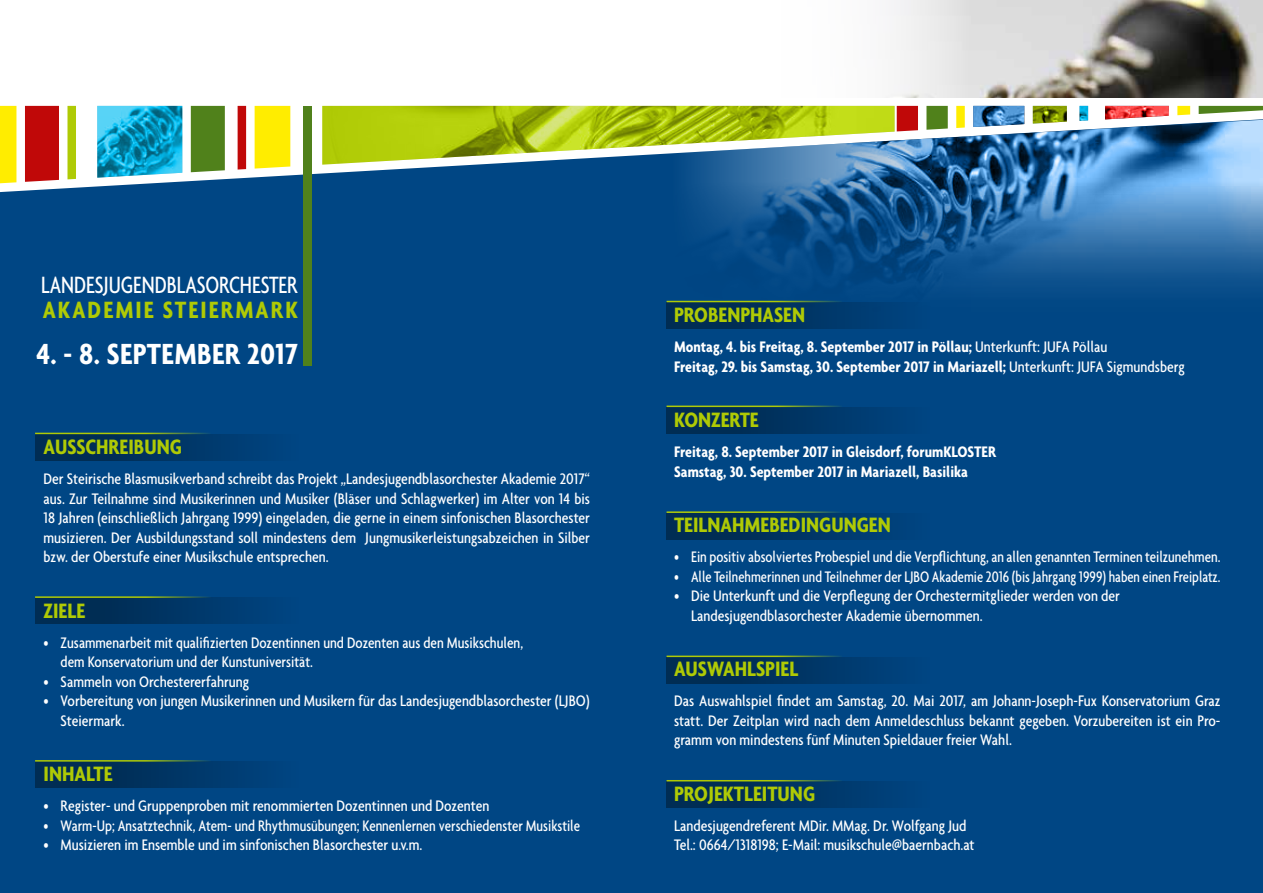
<style>
.page{position:relative;width:1263px;height:893px;background:#fff}
.page>*{position:absolute;margin:0;border:0;box-sizing:border-box;transform-origin:0 0}
.t1{font:700 condensed 31.5px "Agenda";letter-spacing:.01em;color:#fff}
.t2{font:500 condensed 25.5px "Agenda";letter-spacing:-.005em;color:#fff;scale:.9 1}
.t3{font:700 condensed 25.5px "Agenda";letter-spacing:.08em;color:#afca05}
.t4{font:700 condensed 22.5px "Agenda";color:#afca05}
.t5{font:500 condensed 16.5px/19.5px "Agenda";color:#fff}
.t6{font:700 condensed 16.5px/19.5px "Agenda";color:#fff}
.t7{font:500 condensed 16.5px "Agenda";color:#fff;scale:.95 1}
.t8{font:500 condensed 16.5px "Agenda";color:#fff;scale:.92 1}
.s1{font-weight:500}
</style>
<div class="page">
<div style="left:0;top:105px;width:1263px;height:788px;background:#004684"></div>
<img style="left:663px;top:119px;width:600px;height:203px">
<div style="left:303px;top:106px;width:8px;height:259px;background:#50811b"></div>
<svg style="left:1199px;top:106px;width:64px;height:8px"></svg>
<svg style="left:1177px;top:106px;width:13px;height:9px"></svg>
<img style="left:1105px;top:106px;width:64px;height:13px">
<img style="left:1079px;top:106px;width:9px;height:15px">
<img style="left:1033px;top:106px;width:34px;height:18px">
<img style="left:973px;top:106px;width:51px;height:21px">
<svg style="left:956px;top:106px;width:9px;height:22px"></svg>
<svg style="left:926px;top:106px;width:22px;height:24px"></svg>
<svg style="left:895px;top:106px;width:23px;height:59px"></svg>
<img style="left:322px;top:106px;width:573px;height:59px">
<div style="left:255px;top:106px;width:35px;height:63px;background:#ffed00"></div>
<svg style="left:238px;top:106px;width:8px;height:64px"></svg>
<div style="left:191px;top:106px;width:34px;height:66px;background:#50811b"></div>
<img style="left:97px;top:106px;width:85px;height:72px">
<svg style="left:68px;top:106px;width:8px;height:73px"></svg>
<div style="left:25px;top:106px;width:34px;height:76px;background:#c00808"></div>
<svg style="left:0;top:106px;width:16px;height:77px"></svg>
<div style="left:35px;top:434px;width:264px;height:26px;background:linear-gradient(to right,#00284b,#004380)"></div>
<hr style="left:35px;top:433px;width:176px;height:1px;background:#afca05">
<div style="left:35px;top:598px;width:264px;height:26px;background:linear-gradient(to right,#00284b,#004380)"></div>
<hr style="left:35px;top:596px;width:176px;height:2px;background:#afca05">
<div style="left:35px;top:762px;width:264px;height:26px;background:linear-gradient(to right,#00284b,#004380)"></div>
<hr style="left:35px;top:760px;width:176px;height:2px;background:#afca05">
<div style="left:666px;top:302px;width:264px;height:26px;background:linear-gradient(to right,#00284b,#004380)"></div>
<hr style="left:666px;top:301px;width:176px;height:1px;background:#afca05">
<div style="left:666px;top:407px;width:264px;height:26px;background:linear-gradient(to right,#00284b,#004380)"></div>
<hr style="left:666px;top:406px;width:176px;height:1px;background:#afca05">
<div style="left:666px;top:513px;width:264px;height:26px;background:linear-gradient(to right,#00284b,#004380)"></div>
<hr style="left:666px;top:511px;width:176px;height:2px;background:#afca05">
<div style="left:666px;top:657px;width:264px;height:26px;background:linear-gradient(to right,#00284b,#004380)"></div>
<hr style="left:666px;top:656px;width:176px;height:1px;background:#afca05">
<div style="left:666px;top:781px;width:264px;height:27px;background:linear-gradient(to right,#00284b,#004380)"></div>
<hr style="left:666px;top:780px;width:176px;height:1px;background:#afca05">
<img style="left:886px;top:0;width:377px;height:98px">
<h2 class="t2" style="left:41px;top:270px;width:287px">LANDESJUGENDBLASORCHESTER</h2>
<h2 class="t3" style="left:43px;top:295px;width:256px">AKADEMIE STEIERMARK</h2>
<h1 class="t1" style="left:36px;top:335px;width:263px">4. - 8. SEPTEMBER 2017</h1>
<h3 class="t4" style="left:44px;top:434px;width:140px">AUSSCHREIBUNG</h3>
<p class="t5" style="left:44px;top:469px;width:548px;text-align:justify">Der Steirische Blasmusikverband schreibt das Projekt „Landesjugendblasorchester Akademie 2017“ aus. Zur Teilnahme sind Musikerinnen und Musiker (Bläser und Schlagwerker) im Alter von 14 bis 18 Jahren (einschließlich Jahrgang 1999) eingeladen, die gerne in einem sinfonischen Blasorchester musizieren. Der Ausbildungsstand soll mindestens dem Jungmusikerleistungsabzeichen in Silber bzw. der Oberstufe einer Musikschule entsprechen.</p>
<h3 class="t4" style="left:44px;top:597px;width:43px">ZIELE</h3>
<p class="t5" style="left:61px;top:632px;width:464px;text-indent:-17px">• Zusammenarbeit mit qualifizierten Dozentinnen und Dozenten aus den Musikschulen, dem Konservatorium und der Kunstuniversität.</p>
<p class="t5" style="left:44px;top:671px;width:207px">• Sammeln von Orchestererfahrung</p>
<p class="t5" style="left:61px;top:691px;width:531px;text-indent:-17px">• Vorbereitung von jungen Musikerinnen und Musikern für das Landesjugendblasorchester (LJBO)<br>Steiermark.</p>
<h3 class="t4" style="left:44px;top:761px;width:71px">INHALTE</h3>
<p class="t5" style="left:44px;top:796px;width:447px">• Register- und Gruppenproben mit renommierten Dozentinnen und Dozenten</p>
<p class="t7" style="left:44px;top:816px;width:566px">• Warm-Up; Ansatztechnik, Atem- und Rhythmusübungen; Kennenlernen verschiedenster Musikstile</p>
<p class="t5" style="left:44px;top:835px;width:380px">• Musizieren im Ensemble und im sinfonischen Blasorchester u.v.m.</p>
<h3 class="t4" style="left:674px;top:302px;width:133px">PROBENPHASEN</h3>
<p class="t6" style="left:674px;top:337px;width:512px">Montag, 4. bis Freitag, 8. September 2017 in Pöllau; <span class="s1">Unterkunft: JUFA Pöllau<br></span>Freitag, 29. bis Samstag, 30. September 2017 in Mariazell; <span class="s1">Unterkunft: JUFA Sigmundsberg</span></p>
<h3 class="t4" style="left:674px;top:407px;width:86px">KONZERTE</h3>
<p class="t6" style="left:674px;top:442px;width:324px">Freitag, 8. September 2017 in Gleisdorf, forumKLOSTER<br>Samstag, 30. September 2017 in Mariazell, Basilika</p>
<h3 class="t4" style="left:674px;top:512px;width:218px">TEILNAHMEBEDINGUNGEN</h3>
<p class="t7" style="left:674px;top:547px;width:577px">• Ein positiv absolviertes Probespiel und die Verpflichtung, an allen genannten Terminen teilzunehmen.</p>
<p class="t8" style="left:674px;top:567px;width:595px">• Alle Teilnehmerinnen und Teilnehmer der LJBO Akademie 2016 (bis Jahrgang 1999) haben einen Freiplatz.</p>
<p class="t5" style="left:691px;top:586px;width:430px;text-indent:-17px">• Die Unterkunft und die Verpflegung der Orchestermitglieder werden von der<br>Landesjugendblasorchester Akademie übernommen.</p>
<h3 class="t4" style="left:674px;top:656px;width:126px">AUSWAHLSPIEL</h3>
<p class="t5" style="left:674px;top:691px;width:548px;text-align:justify">Das Auswahlspiel findet am Samstag, 20. Mai 2017, am Johann-Joseph-Fux Konservatorium Graz statt. Der Zeitplan wird nach dem Anmeldeschluss bekannt gegeben. Vorzubereiten ist ein Pro&shy;gramm von mindestens fünf Minuten Spieldauer freier Wahl.</p>
<h3 class="t4" style="left:674px;top:780px;width:143px">PROJEKTLEITUNG</h3>
<p class="t5" style="left:674px;top:815px;width:302px">Landesjugendreferent MDir. MMag. Dr. Wolfgang Jud<br>Tel.: 0664/1318198; E-Mail: musikschule@baernbach.at</p>
</div>
